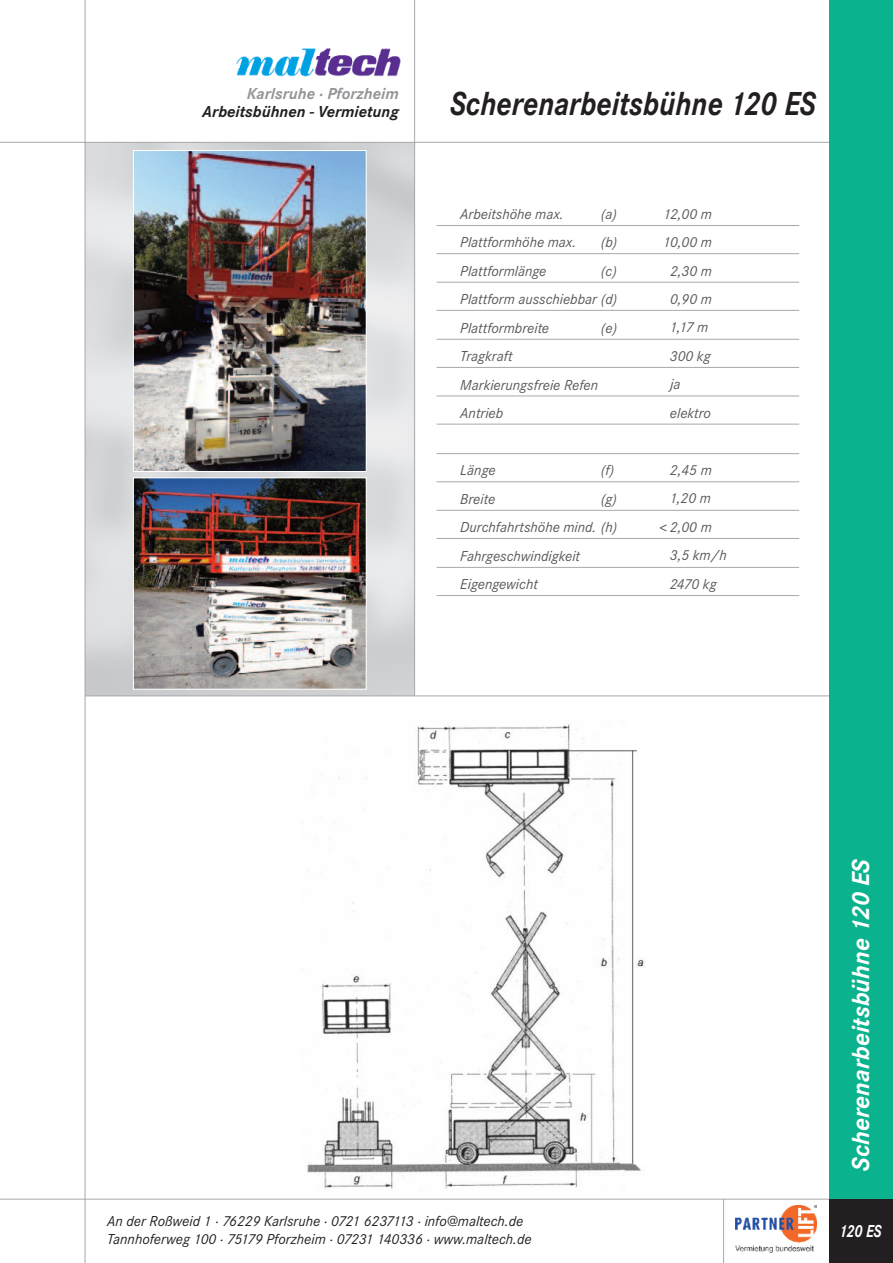
<style>
.page{position:relative;width:893px;height:1263px;background:#fff}
.page>*{position:absolute;margin:0;border:0;box-sizing:border-box;transform-origin:0 0}
.t1{font:italic 700 34.5px "Corporate S";color:#231f20;scale:.87 1}
.t2{font:italic 700 25.5px "Corporate S";color:#fff}
.t3{font:italic 700 18px "Corporate S";color:#fff;scale:.82 1}
.t4{font:italic 700 16.5px "Corporate S";color:#231f20}
.t5{font:italic 700 16.5px "Corporate S";color:#939598}
.t6{font:italic 15px/28.5px "Corporate S";color:#57585a}
.t7{font:italic 15px/18px "Corporate S";color:#231f20}
</style>
<div class="page">
<hr style="left:0;top:142px;width:847px;height:1px;background:#a8a9ad">
<hr style="left:85px;top:696px;width:762px;height:1px;background:#a8a9ad">
<hr style="left:0;top:1199px;width:847px;height:1px;background:#a8a9ad">
<div style="left:829px;top:0;width:64px;height:1200px;background:#0ab38d"></div>
<div style="left:829px;top:1199px;width:64px;height:64px;background:#231f20"></div>
<hr style="left:414px;top:0;width:1px;height:696px;background:#a8a9ad">
<hr style="left:85px;top:0;width:1px;height:1263px;background:#a8a9ad">
<hr style="left:723px;top:1199px;width:1px;height:64px;background:#a8a9ad">
<img style="left:236px;top:48px;width:78px;height:29px">
<img style="left:314px;top:48px;width:86px;height:28px">
<img style="left:735px;top:1206px;width:81px;height:46px">
<hr style="left:437px;top:225px;width:362px;height:1px;background:#a8a9ad">
<hr style="left:437px;top:253px;width:362px;height:1px;background:#a8a9ad">
<hr style="left:437px;top:282px;width:362px;height:1px;background:#a8a9ad">
<hr style="left:437px;top:310px;width:362px;height:1px;background:#a8a9ad">
<hr style="left:437px;top:339px;width:362px;height:1px;background:#a8a9ad">
<hr style="left:437px;top:367px;width:362px;height:1px;background:#a8a9ad">
<hr style="left:437px;top:396px;width:362px;height:1px;background:#a8a9ad">
<hr style="left:437px;top:424px;width:362px;height:1px;background:#a8a9ad">
<hr style="left:437px;top:453px;width:362px;height:1px;background:#a8a9ad">
<hr style="left:437px;top:481px;width:362px;height:1px;background:#a8a9ad">
<hr style="left:437px;top:510px;width:362px;height:1px;background:#a8a9ad">
<hr style="left:437px;top:538px;width:362px;height:1px;background:#a8a9ad">
<hr style="left:437px;top:567px;width:362px;height:1px;background:#a8a9ad">
<hr style="left:437px;top:595px;width:362px;height:1px;background:#a8a9ad">
<img style="left:307px;top:724px;width:339px;height:465px">
<img style="left:135px;top:152px;width:230px;height:318px">
<div style="left:133px;top:150px;width:234px;height:322px;border:1px solid #fff"></div>
<img style="left:135px;top:479px;width:230px;height:209px">
<div style="left:133px;top:477px;width:234px;height:213px;border:1px solid #fff"></div>
<p class="t5" style="left:247px;top:83px;width:153px">Karlsruhe · Pforzheim</p>
<p class="t4" style="left:203px;top:101px;width:198px">Arbeitsbühnen - Vermietung</p>
<h1 class="t1" style="left:450px;top:83px;width:421px">Scherenarbeitsbühne 120 ES</h1>
<p class="t6" style="left:460px;top:199px;width:158px">Arbeitshöhe max.<br>Plattformhöhe max.<br>Plattformlänge<br>Plattform ausschiebbar (d)<br>Plattformbreite<br>Tragkraft<br>Markierungsfreie Refen<br>Antrieb</p>
<p class="t6" style="left:601px;top:199px;width:17px;text-align:justify">(a) (b) (c)</p>
<p class="t6" style="left:601px;top:313px;width:17px">(e)</p>
<p class="t6" style="left:663px;top:199px;width:50px">12,00 m</p>
<p class="t6" style="left:663px;top:228px;width:50px">10,00 m</p>
<p class="t6" style="left:670px;top:256px;width:43px">2,30 m</p>
<p class="t6" style="left:670px;top:285px;width:43px">0,90 m</p>
<p class="t6" style="left:670px;top:313px;width:40px">1,17 m</p>
<p class="t6" style="left:670px;top:341px;width:42px">300 kg</p>
<p class="t6" style="left:670px;top:370px;width:12px">ja</p>
<p class="t6" style="left:670px;top:398px;width:43px">elektro</p>
<p class="t6" style="left:601px;top:456px;width:17px">(f) (g)</p>
<p class="t6" style="left:460px;top:456px;width:158px">Länge<br>Breite<br>Durchfahrtshöhe mind. (h)<br>Fahrgeschwindigkeit<br>Eigengewicht</p>
<p class="t6" style="left:670px;top:455px;width:43px">2,45 m</p>
<p class="t6" style="left:670px;top:484px;width:43px">1,20 m</p>
<p class="t6" style="left:659px;top:512px;width:54px">&lt; 2,00 m</p>
<p class="t6" style="left:670px;top:541px;width:58px">3,5 km/h</p>
<p class="t6" style="left:670px;top:569px;width:48px">2470 kg</p>
<p class="t7" style="left:107px;top:1212px;width:426px">An der Roßweid 1 · 76229 Karlsruhe · 0721 6237113 · info@maltech.de<br>Tannhoferweg 100 · 75179 Pforzheim · 07231 140336 · www.maltech.de</p>
<h2 class="t2" style="left:845px;top:1171px;width:313px;rotate:-90deg">Scherenarbeitsbühne 120 ES</h2>
<p class="t3" style="left:839px;top:1220px;width:53px">120 ES</p>
</div>
